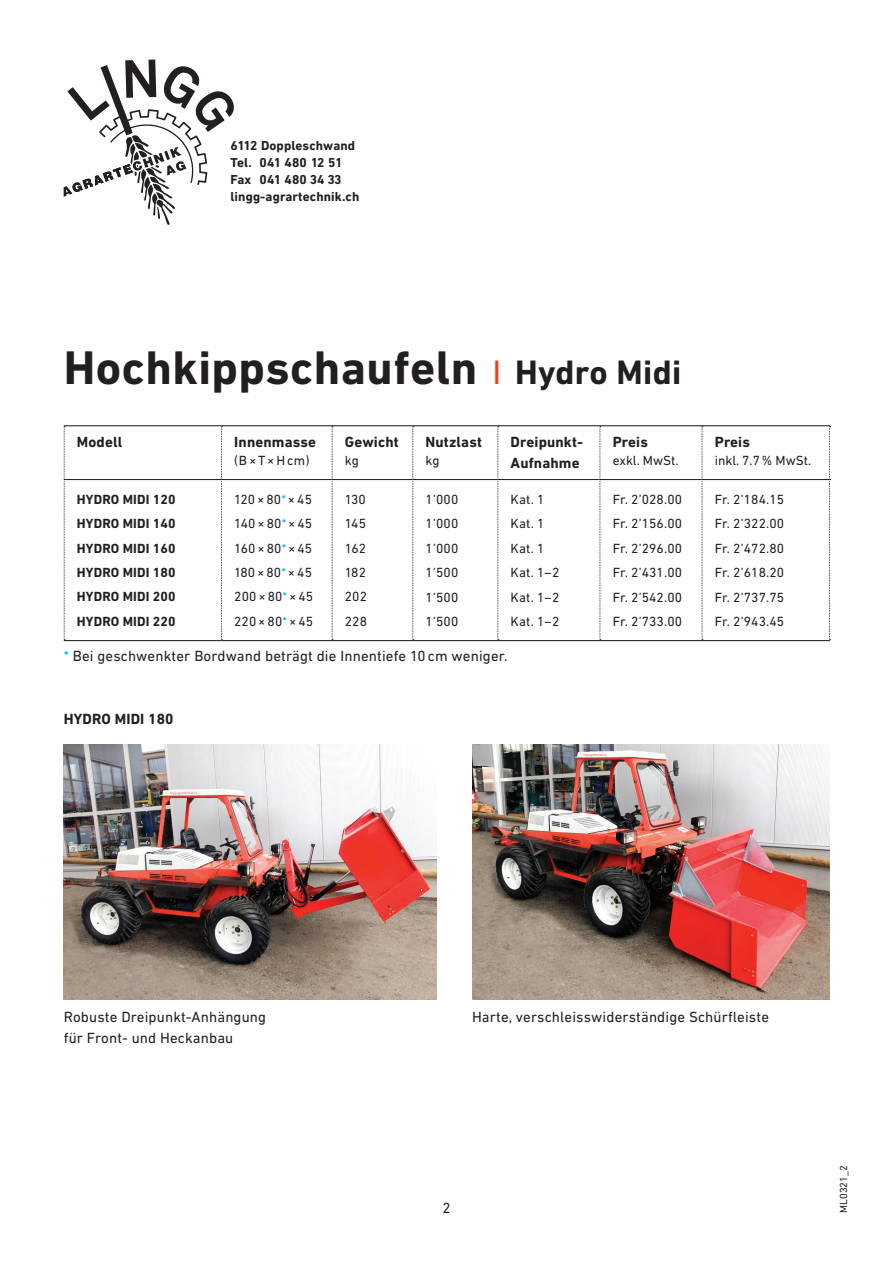
<style>
.page{position:relative;width:893px;height:1263px;background:#fff}
.page>*{position:absolute;margin:0;border:0;box-sizing:border-box;transform-origin:0 0}
.t1{font:700 48px "DIN Next LT Pro";letter-spacing:.01em;color:#231f20}
.t2{font:15px/21.3px "DIN Next LT Pro";letter-spacing:.01em;color:#231f20}
.t3{font:700 15px/21.3px "DIN Next LT Pro";letter-spacing:.01em;color:#231f20}
.t4{font:13.5px/24.5px "DIN Next LT Pro";letter-spacing:.01em;color:#231f20;text-align:justify}
.t5{font:700 13.5px/24.5px "DIN Next LT Pro";letter-spacing:.01em;color:#231f20;text-align:justify}
.t6{font:700 13.2px/17px "DIN Next LT Pro";letter-spacing:.005em;color:#231f20}
.t7{font:10.5px "DIN Next LT Pro";letter-spacing:.01em;color:#231f20}
.s1{font-weight:400;font-size:34.5px;color:#ef3e22}
.s2{font-size:34.5px}
.s3{color:#00aeef}
</style>
<div class="page">
<hr style="left:64px;top:425px;width:157px;height:1px;background:#231f20">
<hr style="left:221px;top:425px;width:111px;height:1px;background:#231f20">
<hr style="left:332px;top:425px;width:81px;height:1px;background:#231f20">
<hr style="left:413px;top:425px;width:85px;height:1px;background:#231f20">
<hr style="left:498px;top:425px;width:102px;height:1px;background:#231f20">
<hr style="left:600px;top:425px;width:102px;height:1px;background:#231f20">
<hr style="left:702px;top:425px;width:128px;height:1px;background:#231f20">
<hr style="left:65px;top:479px;width:156px;height:1px;background:#231f20">
<hr style="left:222px;top:479px;width:110px;height:1px;background:#231f20">
<hr style="left:332px;top:479px;width:80px;height:1px;background:#231f20">
<hr style="left:413px;top:479px;width:84px;height:1px;background:#231f20">
<hr style="left:498px;top:479px;width:102px;height:1px;background:#231f20">
<hr style="left:600px;top:479px;width:102px;height:1px;background:#231f20">
<hr style="left:702px;top:479px;width:127px;height:1px;background:#231f20">
<hr style="left:64px;top:640px;width:157px;height:1px;background:#231f20">
<hr style="left:221px;top:640px;width:111px;height:1px;background:#231f20">
<hr style="left:332px;top:640px;width:81px;height:1px;background:#231f20">
<hr style="left:413px;top:640px;width:85px;height:1px;background:#231f20">
<hr style="left:498px;top:640px;width:102px;height:1px;background:#231f20">
<hr style="left:600px;top:640px;width:102px;height:1px;background:#231f20">
<hr style="left:702px;top:640px;width:128px;height:1px;background:#231f20">
<svg style="left:64px;top:426px;width:1px;height:214px"></svg>
<svg style="left:221px;top:426px;width:1px;height:214px"></svg>
<svg style="left:332px;top:426px;width:1px;height:214px"></svg>
<svg style="left:412px;top:426px;width:2px;height:214px"></svg>
<svg style="left:497px;top:426px;width:2px;height:214px"></svg>
<svg style="left:600px;top:426px;width:1px;height:214px"></svg>
<svg style="left:702px;top:426px;width:1px;height:214px"></svg>
<svg style="left:829px;top:426px;width:2px;height:214px"></svg>
<img style="left:64px;top:744px;width:372px;height:255px">
<img style="left:472px;top:744px;width:357px;height:255px">
<svg style="left:64px;top:60px;width:170px;height:165px"></svg>
<p class="t6" style="left:230px;top:137px;width:130px">6112 Doppleschwand<br>Tel. 041 480 12 51<br>Fax 041 480 34 33 lingg-agrartechnik.ch</p>
<h1 class="t1" style="left:64px;top:340px;width:619px">Hochkippschaufeln <span class="s1">I</span> <span class="s2">Hydro Midi</span></h1>
<p class="t3" style="left:77px;top:431px;width:47px">Modell</p>
<p class="t3" style="left:234px;top:431px;width:83px">Innenmasse</p>
<p class="t4" style="left:234px;top:448px;width:77px">(B×T×Hcm)</p>
<p class="t3" style="left:345px;top:431px;width:56px">Gewicht</p>
<p class="t4" style="left:345px;top:448px;width:16px">kg</p>
<p class="t3" style="left:426px;top:431px;width:58px">Nutzlast</p>
<p class="t4" style="left:426px;top:448px;width:16px">kg</p>
<p class="t3" style="left:511px;top:431px;width:74px">Dreipunkt-<br>Aufnahme</p>
<p class="t3" style="left:613px;top:431px;width:37px">Preis</p>
<p class="t4" style="left:613px;top:448px;width:67px">exkl. MwSt.</p>
<p class="t3" style="left:715px;top:431px;width:37px">Preis</p>
<p class="t4" style="left:715px;top:448px;width:98px">inkl. 7.7% MwSt.</p>
<p class="t5" style="left:77px;top:487px;width:100px">HYDRO MIDI 120<br>HYDRO MIDI 140<br>HYDRO MIDI 160<br>HYDRO MIDI 180<br>HYDRO MIDI 200<br>HYDRO MIDI 220</p>
<p class="t4" style="left:234px;top:487px;width:80px">120 × 80<span class="s3">*</span> × 45<br>140 × 80<span class="s3">*</span> × 45<br>160 × 80<span class="s3">*</span> × 45<br>180 × 80<span class="s3">*</span> × 45<br>200 × 80<span class="s3">*</span> × 45<br>220 × 80<span class="s3">*</span> × 45</p>
<p class="t4" style="left:345px;top:487px;width:24px">130<br>145<br>162<br>182<br>202<br>228</p>
<p class="t4" style="left:426px;top:487px;width:34px">1’000<br>1’000<br>1’000<br>1’500<br>1’500<br>1’500</p>
<p class="t4" style="left:511px;top:487px;width:50px;text-align:left">Kat. 1<br>Kat. 1<br>Kat. 1<br>Kat. 1–2<br>Kat. 1–2<br>Kat. 1–2</p>
<p class="t4" style="left:613px;top:487px;width:71px">Fr. 2’028.00<br>Fr. 2’156.00<br>Fr. 2’296.00<br>Fr. 2’431.00<br>Fr. 2’542.00<br>Fr. 2’733.00</p>
<p class="t4" style="left:715px;top:487px;width:71px">Fr. 2’184.15<br>Fr. 2’322.00<br>Fr. 2’472.80<br>Fr. 2’618.20<br>Fr. 2’737.75<br>Fr. 2’943.45</p>
<p class="t2" style="left:64px;top:645px;width:445px"><span class="s3">*</span> Bei geschwenkter Bordwand beträgt die Innentiefe 10 cm weniger.</p>
<p class="t3" style="left:64px;top:709px;width:111px">HYDRO MIDI 180</p>
<p class="t2" style="left:64px;top:1006px;width:204px">Robuste Dreipunkt-Anhängung für Front- und Heckanbau</p>
<p class="t2" style="left:472px;top:1006px;width:298px">Harte, verschleisswiderständige Schürfleiste</p>
<p class="t2" style="left:442px;top:1197px;width:10px">2</p>
<p class="t7" style="left:837px;top:1213px;width:49px;rotate:-90deg">ML0321_2</p>
</div>
